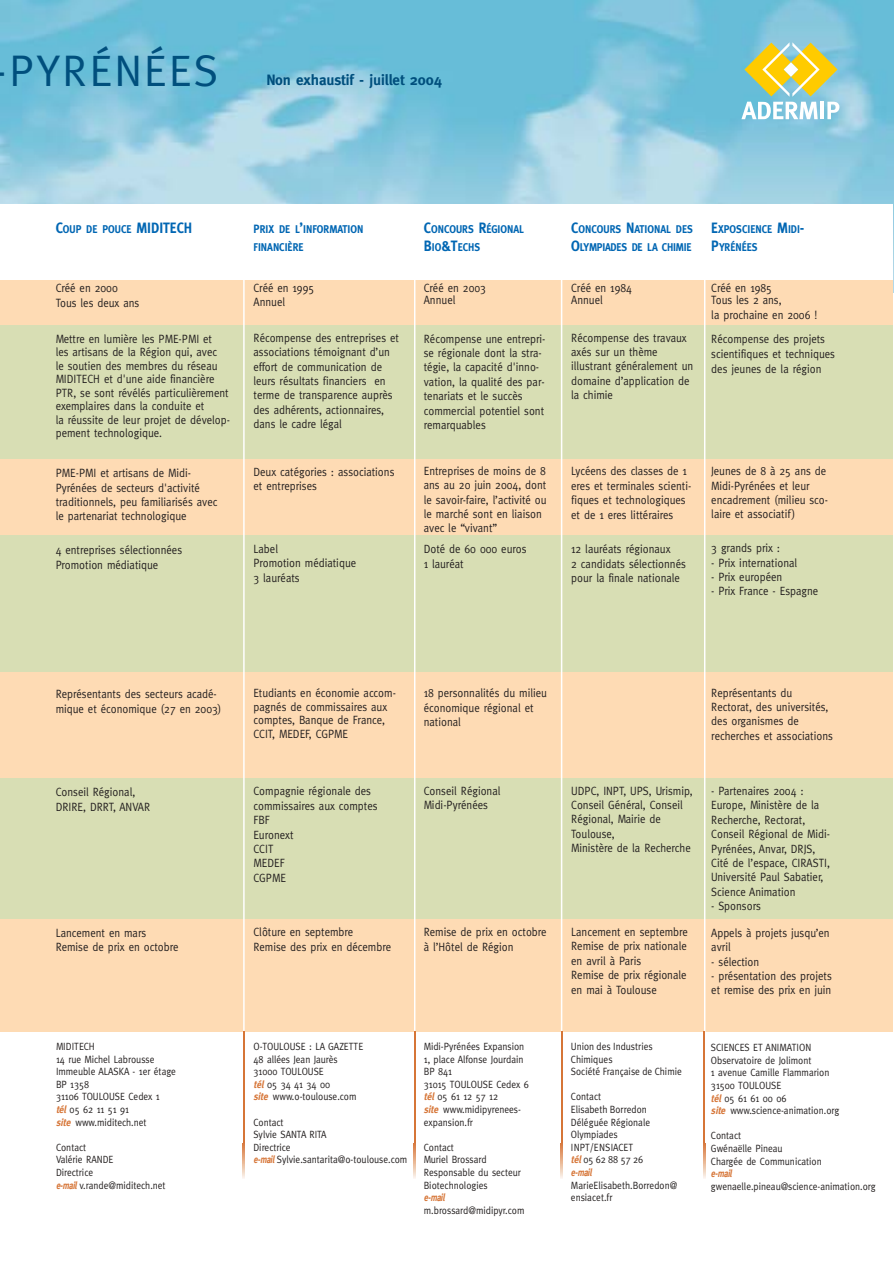
<style>
.page{position:relative;width:894px;height:1263px;background:#fff}
.page>*{position:absolute;margin:0;border:0;box-sizing:border-box;transform-origin:0 0}
.t1{font:44.25px "Meta Caps";letter-spacing:.045em;color:#004f7d}
.t2{font:700 15px "Meta";letter-spacing:-.005em;color:#004f7d}
.t3{font:12px/14.4px "Meta";color:#231f1f;scale:.9 1}
.t4{font:700 11.25px/18px "Meta";color:#0066b3;scale:.9 1}
.t5{font:700 11.25px/18px "Meta";letter-spacing:-.02em;color:#0066b3;scale:.9 1}
.t6{font:10.5px/12.6px "Meta";color:#231f1f;scale:.9 1}
.t7{font:10.5px/12.6px "Meta Plus Normal";color:#231f1f;scale:.9 1}
.t8{font:italic 700 10.5px "Meta";color:#d67537;scale:.8 1}
.s1{font-size:15px}
.s2{font-size:12px}
.s3{font-weight:700;font-style:italic;color:#d67537}
.s4{font-family:"Meta";font-weight:700;font-style:italic;color:#d67537}
</style>
<div class="page">
<div style="left:0;top:918px;width:893px;height:114px;background:#fedbb4"></div>
<div style="left:0;top:778px;width:893px;height:140px;background:#d8deb4"></div>
<img style="left:0;top:0;width:893px;height:204px">
<div style="left:0;top:325px;width:893px;height:134px;background:#d8deb4"></div>
<div style="left:0;top:672px;width:893px;height:106px;background:#fedbb4"></div>
<div style="left:0;top:281px;width:893px;height:44px;background:#fedbb4"></div>
<div style="left:0;top:459px;width:893px;height:77px;background:#fedbb4"></div>
<div style="left:0;top:536px;width:893px;height:136px;background:#d8deb4"></div>
<hr style="left:243px;top:222px;width:2px;height:810px;background:#fff">
<hr style="left:414px;top:224px;width:1px;height:809px;background:#fff">
<hr style="left:561px;top:223px;width:1px;height:808px;background:#fff">
<hr style="left:704px;top:222px;width:1px;height:811px;background:#fff">
<hr style="left:561px;top:1031px;width:1px;height:113px;background:#d67537">
<svg style="left:561px;top:1144px;width:1px;height:35px"></svg>
<hr style="left:704px;top:1031px;width:1px;height:113px;background:#d67537">
<svg style="left:704px;top:1144px;width:1px;height:35px"></svg>
<hr style="left:243px;top:1031px;width:1px;height:113px;background:#d67537">
<svg style="left:243px;top:1144px;width:1px;height:35px"></svg>
<hr style="left:414px;top:1031px;width:1px;height:113px;background:#d67537">
<svg style="left:414px;top:1144px;width:1px;height:35px"></svg>
<svg style="left:741px;top:42px;width:98px;height:77px;background:#bdd09a"></svg>
<h1 class="t1" style="left:-6px;top:45px;width:226px">-PYRÉNÉES</h1>
<p class="t2" style="left:266px;top:75px;width:177px">Non exhaustif - juillet 2004</p>
<p class="t4" style="left:56px;top:221px;width:153px"><span class="s1">C</span>OUP DE POUCE <span class="s1">MIDITECH</span></p>
<p class="t3" style="left:56px;top:282px;width:94px">Créé en 2000<br>Tous les deux ans</p>
<p class="t3" style="left:56px;top:333px;width:195px;line-height:13.5px">Mettre en lumière les PME-PMI et<br>les artisans de la Région qui, avec<br>le soutien des membres du réseau MIDITECH et d'une aide financière PTR, se sont révélés particulièrement exemplaires dans la conduite et<br>la réussite de leur projet de dévelop&shy;pement technologique.</p>
<p class="t3" style="left:56px;top:467px;width:181px">PME-PMI et artisans de Midi-<br>Pyrénées de secteurs d'activité traditionnels, peu familiarisés avec le partenariat technologique</p>
<p class="t3" style="left:56px;top:544px;width:142px">4 entreprises sélectionnées<br>Promotion médiatique</p>
<p class="t4" style="left:254px;top:221px;width:124px"><span class="s2">P</span>RIX DE L<span class="s1">’</span>INFORMATION<br>FINANCIÈRE</p>
<p class="t3" style="left:254px;top:282px;width:69px">Créé en 1995<br>Annuel</p>
<p class="t3" style="left:254px;top:332px;width:163px">Récompense des entreprises et associations témoignant d’un effort de communication de leurs résultats financiers en terme de transparence auprès des adhérents, actionnaires, dans le cadre légal</p>
<p class="t3" style="left:254px;top:466px;width:158px">Deux catégories : associations et entreprises</p>
<p class="t3" style="left:254px;top:543px;width:116px">Label<br>Promotion médiatique<br>3 lauréats</p>
<p class="t4" style="left:424px;top:221px;width:113px"><span class="s1">C</span>ONCOURS <span class="s1">R</span>ÉGIONAL<br><span class="s1">B</span>IO<span class="s1">&amp;T</span>ECHS</p>
<p class="t3" style="left:424px;top:283px;width:71px;line-height:12px">Créé en 2003<br>Annuel</p>
<p class="t3" style="left:424px;top:332px;width:137px">Récompense une entrepri&shy;se régionale dont la stra&shy;tégie, la capacité d'inno&shy;vation, la qualité des par&shy;tenariats et le succès commercial potentiel sont remarquables</p>
<p class="t3" style="left:424px;top:465px;width:138px">Entreprises de moins de 8 ans au 20 juin 2004, dont le savoir-faire, l’activité ou le marché sont en liaison avec le “vivant”</p>
<p class="t3" style="left:424px;top:543px;width:116px">Doté de 60 000 euros<br>1 lauréat</p>
<p class="t5" style="left:571px;top:221px;width:137px"><span class="s1">C</span>ONCOURS <span class="s1">N</span>ATIONAL DES<br><span class="s1">O</span>LYMPIADES DE LA CHIMIE</p>
<p class="t3" style="left:571px;top:283px;width:69px;line-height:12px">Créé en 1984<br>Annuel</p>
<p class="t3" style="left:571px;top:332px;width:137px">Récompense des travaux axés sur un thème illustrant généralement un domaine d’application de la chimie</p>
<p class="t4" style="left:711px;top:221px;width:105px"><span class="s1">E</span>XPOSCIENCE <span class="s1">M</span>IDI<span class="s1">-<br>P</span>YRÉNÉES</p>
<p class="t3" style="left:711px;top:283px;width:80px;line-height:12px">Créé en 1985<br>Tous les 2 ans,</p>
<p class="t3" style="left:711px;top:304px;width:128px;line-height:24px">la prochaine en 2006 !<br>Récompense des projets</p>
<p class="t3" style="left:711px;top:347px;width:139px;line-height:15px">scientifiques et techniques des jeunes de la région</p>
<p class="t3" style="left:571px;top:465px;width:135px">Lycéens des classes de 1 eres et terminales scienti&shy;fiques et technologiques et de 1 eres littéraires</p>
<p class="t3" style="left:571px;top:543px;width:129px">12 lauréats régionaux<br>2 candidats sélectionnés pour la finale nationale</p>
<p class="t3" style="left:711px;top:465px;width:131px">Jeunes de 8 à 25 ans de<br>Midi-Pyrénées et leur encadrement (milieu sco&shy;laire et associatif)</p>
<p class="t3" style="left:711px;top:542px;width:78px">3 grands prix :</p>
<p class="t3" style="left:711px;top:557px;width:97px">- Prix international</p>
<p class="t3" style="left:711px;top:571px;width:80px">- Prix européen</p>
<p class="t3" style="left:711px;top:585px;width:120px">- Prix France - Espagne</p>
<p class="t3" style="left:56px;top:688px;width:186px">Représentants des secteurs acadé&shy;mique et économique (27 en 2003)</p>
<p class="t3" style="left:254px;top:687px;width:160px;line-height:13.5px">Etudiants en économie accom&shy;pagnés de commissaires aux comptes, Banque de France,<br>CCIT, MEDEF, CGPME</p>
<p class="t3" style="left:424px;top:687px;width:138px">18 personnalités du milieu économique régional et national</p>
<p class="t3" style="left:711px;top:687px;width:137px">Représentants du<br>Rectorat, des universités, des organismes de recherches et associations</p>
<p class="t3" style="left:56px;top:786px;width:107px">Conseil Régional,<br>DRIRE, DRRT, ANVAR</p>
<p class="t3" style="left:56px;top:927px;width:138px">Lancement en mars<br>Remise de prix en octobre</p>
<p class="t3" style="left:254px;top:785px;width:139px">Compagnie régionale des commissaires aux comptes<br>FBF<br>Euronext<br>CCIT<br>MEDEF<br>CGPME</p>
<p class="t3" style="left:254px;top:926px;width:154px">Clôture en septembre<br>Remise des prix en décembre</p>
<p class="t3" style="left:424px;top:785px;width:87px">Conseil Régional<br>Midi-Pyrénées</p>
<p class="t3" style="left:424px;top:926px;width:138px">Remise de prix en octobre à l’Hôtel de Région</p>
<p class="t3" style="left:571px;top:785px;width:137px">UDPC, INPT, UPS, Urismip,<br>Conseil Général, Conseil<br>Régional, Mairie de<br>Toulouse,<br>Ministère de la Recherche</p>
<p class="t3" style="left:571px;top:926px;width:131px">Lancement en septembre<br>Remise de prix nationale en avril à Paris<br>Remise de prix régionale en mai à Toulouse</p>
<p class="t3" style="left:711px;top:785px;width:133px">- Partenaires 2004 :<br>Europe, Ministère de la<br>Recherche, Rectorat,<br>Conseil Régional de Midi-<br>Pyrénées, Anvar, DRJS,<br>Cité de l’espace, CIRASTI,<br>Université Paul Sabatier,<br>Science Animation</p>
<p class="t3" style="left:711px;top:900px;width:57px">- Sponsors</p>
<p class="t3" style="left:711px;top:927px;width:133px">Appels à projets jusqu’en avril</p>
<p class="t3" style="left:711px;top:955px;width:55px">- sélection</p>
<p class="t3" style="left:711px;top:970px;width:135px">- présentation des projets et remise des prix en juin</p>
<p class="t6" style="left:56px;top:1041px;width:135px">MIDITECH<br>14 rue Michel Labrousse<br>Immeuble ALASKA - 1er étage<br>BP 1358<br>31106 TOULOUSE Cedex 1<br><span class="s3">tél</span> 05 62 11 51 91<br><span class="s3">site</span> www.miditech.net</p>
<p class="t6" style="left:56px;top:1142px;width:123px">Contact<br>Valérie RANDE<br>Directrice<br><span class="s3">e-mail</span> v.rande@miditech.net</p>
<p class="t6" style="left:254px;top:1041px;width:123px">O-TOULOUSE : LA GAZETTE<br>48 allées Jean Jaurès<br>31000 TOULOUSE<br><span class="s3">tél</span> 05 34 41 34 00<br><span class="s3">site</span> www.o-toulouse.com</p>
<p class="t6" style="left:254px;top:1117px;width:172px">Contact<br>Sylvie SANTA RITA<br>Directrice<br><span class="s3">e-mail</span> Sylvie.santarita@o-toulouse.com</p>
<p class="t6" style="left:424px;top:1041px;width:118px">Midi-Pyrénées Expansion<br>1, place Alfonse Jourdain<br>BP 841<br>31015 TOULOUSE Cedex 6 <span class="s3">tél</span> 05 61 12 57 12<br><span class="s3">site</span> www.midipyrenees&shy;expansion.fr</p>
<p class="t6" style="left:424px;top:1142px;width:109px">Contact<br>Muriel Brossard<br>Responsable du secteur<br>Biotechnologies</p>
<p class="t8" style="left:424px;top:1194px;width:28px">e-mail</p>
<p class="t6" style="left:424px;top:1205px;width:113px">m.brossard@midipyr.com</p>
<p class="t7" style="left:571px;top:1041px;width:125px">Union des Industries<br>Chimiques<br>Société Française de Chimie</p>
<p class="t7" style="left:571px;top:1092px;width:90px">Contact<br>Elisabeth Borredon<br>Déléguée Régionale<br>Olympiades<br>INPT/ENSIACET<br><span class="s4">tél</span> 05 62 88 57 26</p>
<p class="t8" style="left:571px;top:1169px;width:28px">e-mail</p>
<p class="t7" style="left:571px;top:1180px;width:120px">MarieElisabeth.Borredon@ ensiacet.fr</p>
<p class="t6" style="left:711px;top:1042px;width:144px">SCIENCES ET ANIMATION<br>Observatoire de Jolimont<br>1 avenue Camille Flammarion<br>31500 TOULOUSE<br><span class="s3">tél</span> 05 61 61 00 06<br><span class="s3">site</span> www.science-animation.org</p>
<p class="t6" style="left:711px;top:1131px;width:125px">Contact<br>Gwénaëlle Pineau<br>Chargée de Communication</p>
<p class="t8" style="left:711px;top:1170px;width:28px">e-mail</p>
<p class="t6" style="left:711px;top:1181px;width:184px">gwenaelle.pineau@science-animation.org</p>
</div>
